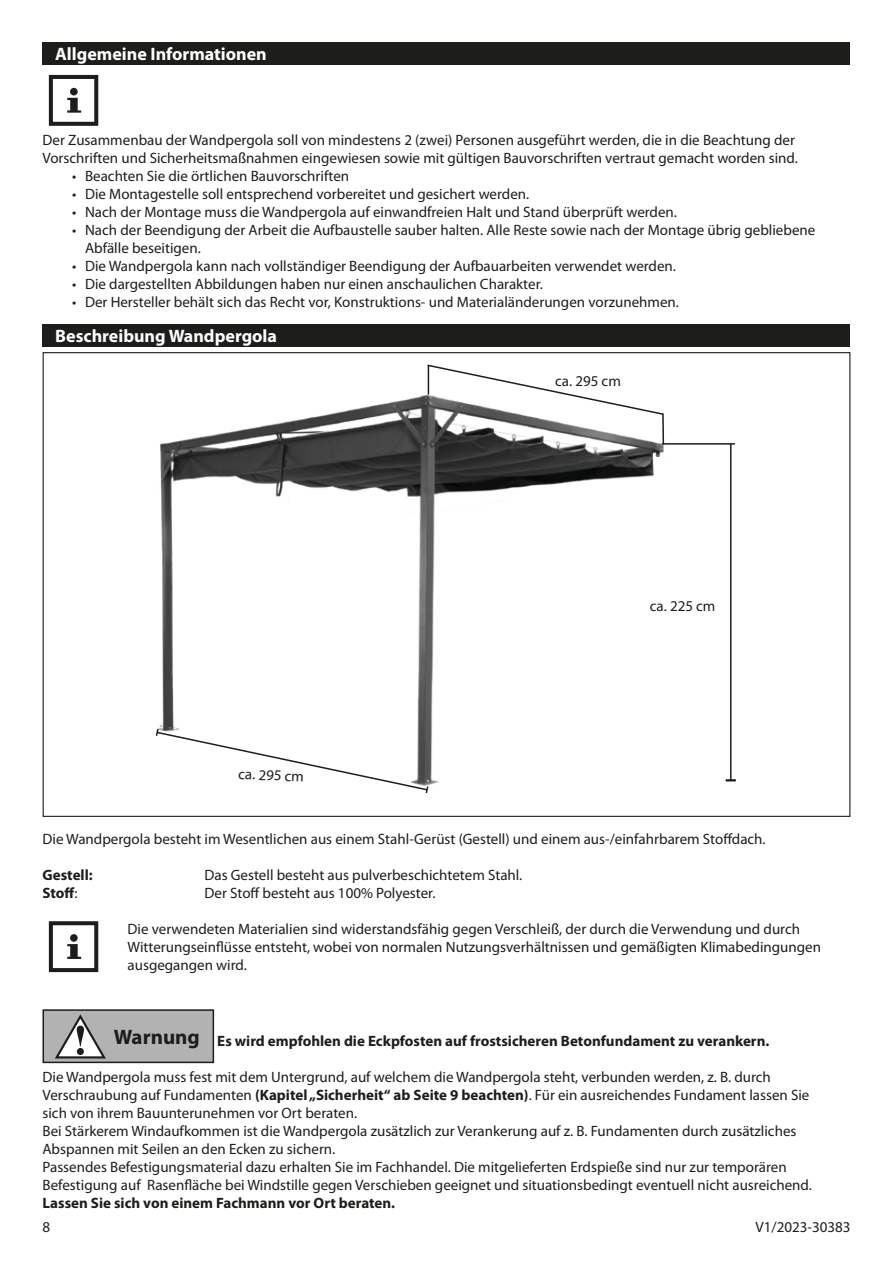
<style>
.page{position:relative;width:893px;height:1263px;background:#fff}
.page>*{position:absolute;margin:0;border:0;box-sizing:border-box;transform-origin:0 0}
.t1{font:700 21px "Myriad Pro";color:#1d1d1b}
.Montage_Bedienung_Ti{font:700 18px "Myriad Pro";color:#fff}
.Fließtext{font:15px/18px "Myriad Pro";color:#1d1d1b}
.Fließtext-2{font:700 15px "Myriad Pro";color:#1d1d1b}
.Fließtext_Unterkapit{font:15px "Myriad Pro";color:#1d1d1b}
.s1{font-weight:400}
.s2{font-weight:700}
</style>
<div class="page">
<div style="left:43px;top:43px;width:807px;height:17px;background:#1d1d1b"></div>
<div style="left:43px;top:47px;width:807px;height:18px;background:#1d1d1b"></div>
<svg style="left:49px;top:75px;width:49px;height:51px"></svg>
<img style="left:159px;top:395px;width:577px;height:390px">
<div style="left:43px;top:325px;width:807px;height:17px;background:#1d1d1b"></div>
<div style="left:43px;top:329px;width:807px;height:18px;background:#1d1d1b"></div>
<svg style="left:49px;top:921px;width:49px;height:51px"></svg>
<div style="left:43px;top:1010px;width:170px;height:52px;background:#b2b2b2"></div>
<div style="left:43px;top:1009px;width:171px;height:54px;border:2px solid #1d1d1b"></div>
<svg style="left:55px;top:1014px;width:51px;height:45px"></svg>
<svg style="left:155px;top:727px;width:274px;height:67px"></svg>
<hr style="left:662px;top:413px;width:2px;height:31px;background:#1d1d1b">
<hr style="left:730px;top:444px;width:1px;height:336px;background:#1d1d1b">
<svg style="left:726px;top:779px;width:10px;height:2px"></svg>
<hr style="left:662px;top:443px;width:73px;height:2px;background:#1d1d1b">
<svg style="left:426px;top:364px;width:239px;height:52px"></svg>
<p class="Montage_Bedienung_Ti" style="left:55px;top:42px;width:213px">Allgemeine Informationen</p>
<p class="Fließtext" style="left:43px;top:131px;width:757px">Der Zusammenbau der Wandpergola soll von mindestens 2 (zwei) Personen ausgeführt werden, die in die Beachtung der<br>Vorschriften und Sicherheitsmaßnahmen eingewiesen sowie mit gültigen Bauvorschriften vertraut gemacht worden sind.</p>
<p class="Fließtext" style="left:72px;top:167px;width:278px">• Beachten Sie die örtlichen Bauvorschriften</p>
<p class="Fließtext" style="left:72px;top:185px;width:458px">• Die Montagestelle soll entsprechend vorbereitet und gesichert werden.</p>
<p class="Fließtext" style="left:72px;top:203px;width:606px">• Nach der Montage muss die Wandpergola auf einwandfreien Halt und Stand überprüft werden.</p>
<p class="Fließtext" style="left:85px;top:221px;width:732px;text-indent:-13px">• Nach der Beendigung der Arbeit die Aufbaustelle sauber halten. Alle Reste sowie nach der Montage übrig gebliebene<br>Abfälle beseitigen.</p>
<p class="Fließtext" style="left:72px;top:257px;width:605px">• Die Wandpergola kann nach vollständiger Beendigung der Aufbauarbeiten verwendet werden.</p>
<p class="Fließtext" style="left:72px;top:275px;width:472px">• Die dargestellten Abbildungen haben nur einen anschaulichen Charakter.</p>
<p class="Fließtext" style="left:72px;top:293px;width:608px">• Der Hersteller behält sich das Recht vor, Konstruktions- und Materialänderungen vorzunehmen.</p>
<p class="Montage_Bedienung_Ti" style="left:55px;top:324px;width:223px">Beschreibung Wandpergola</p>
<p class="Fließtext_Unterkapit" style="left:239px;top:765px;width:67px;rotate:2deg">ca. 295 cm</p>
<p class="Fließtext_Unterkapit" style="left:555px;top:371px;width:67px">ca. 295 cm</p>
<p class="Fließtext_Unterkapit" style="left:650px;top:596px;width:67px">ca. 225 cm</p>
<p class="Fließtext" style="left:43px;top:830px;width:725px">Die Wandpergola besteht im Wesentlichen aus einem Stahl-Gerüst (Gestell) und einem aus-/einfahrbarem Stoffdach.</p>
<p class="Fließtext-2" style="left:43px;top:865px;width:52px">Gestell:</p>
<p class="Fließtext" style="left:205px;top:866px;width:319px">Das Gestell besteht aus pulverbeschichtetem Stahl.</p>
<p class="Fließtext-2" style="left:43px;top:883px;width:36px">Stoff<span class="s1">:</span></p>
<p class="Fließtext" style="left:205px;top:884px;width:232px">Der Stoff besteht aus 100% Polyester.</p>
<p class="Fließtext" style="left:128px;top:920px;width:695px">Die verwendeten Materialien sind widerstandsfähig gegen Verschleiß, der durch die Verwendung und durch<br>Witterungseinflüsse entsteht, wobei von normalen Nutzungsverhältnissen und gemäßigten Klimabedingungen ausgegangen wird.</p>
<p class="t1" style="left:114px;top:1023px;width:87px">Warnung</p>
<p class="Fließtext-2" style="left:217px;top:1031px;width:554px">Es wird empfohlen die Eckpfosten auf frostsicheren Betonfundament zu verankern.</p>
<p class="Fließtext" style="left:43px;top:1068px;width:768px">Die Wandpergola muss fest mit dem Untergrund, auf welchem die Wandpergola steht, verbunden werden, z. B. durch<br>Verschraubung auf Fundamenten <span class="s2">(Kapitel „Sicherheit“ ab Seite 9 beachten)</span>. Für ein ausreichendes Fundament lassen Sie sich von ihrem Bauunterunehmen vor Ort beraten.</p>
<p class="Fließtext" style="left:43px;top:1122px;width:755px">Bei Stärkerem Windaufkommen ist die Wandpergola zusätzlich zur Verankerung auf z. B. Fundamenten durch zusätzliches<br>Abspannen mit Seilen an den Ecken zu sichern.</p>
<p class="Fließtext" style="left:43px;top:1158px;width:771px">Passendes Befestigungsmaterial dazu erhalten Sie im Fachhandel. Die mitgelieferten Erdspieße sind nur zur temporären<br>Befestigung auf Rasenfläche bei Windstille gegen Verschieben geeignet und situationsbedingt eventuell nicht ausreichend.<br><span class="s2">Lassen Sie sich von einem Fachmann vor Ort beraten.</span></p>
<p class="Fließtext" style="left:43px;top:1217px;width:9px">8</p>
<p class="Fließtext" style="left:756px;top:1217px;width:96px">V1/2023-30383</p>
</div>
